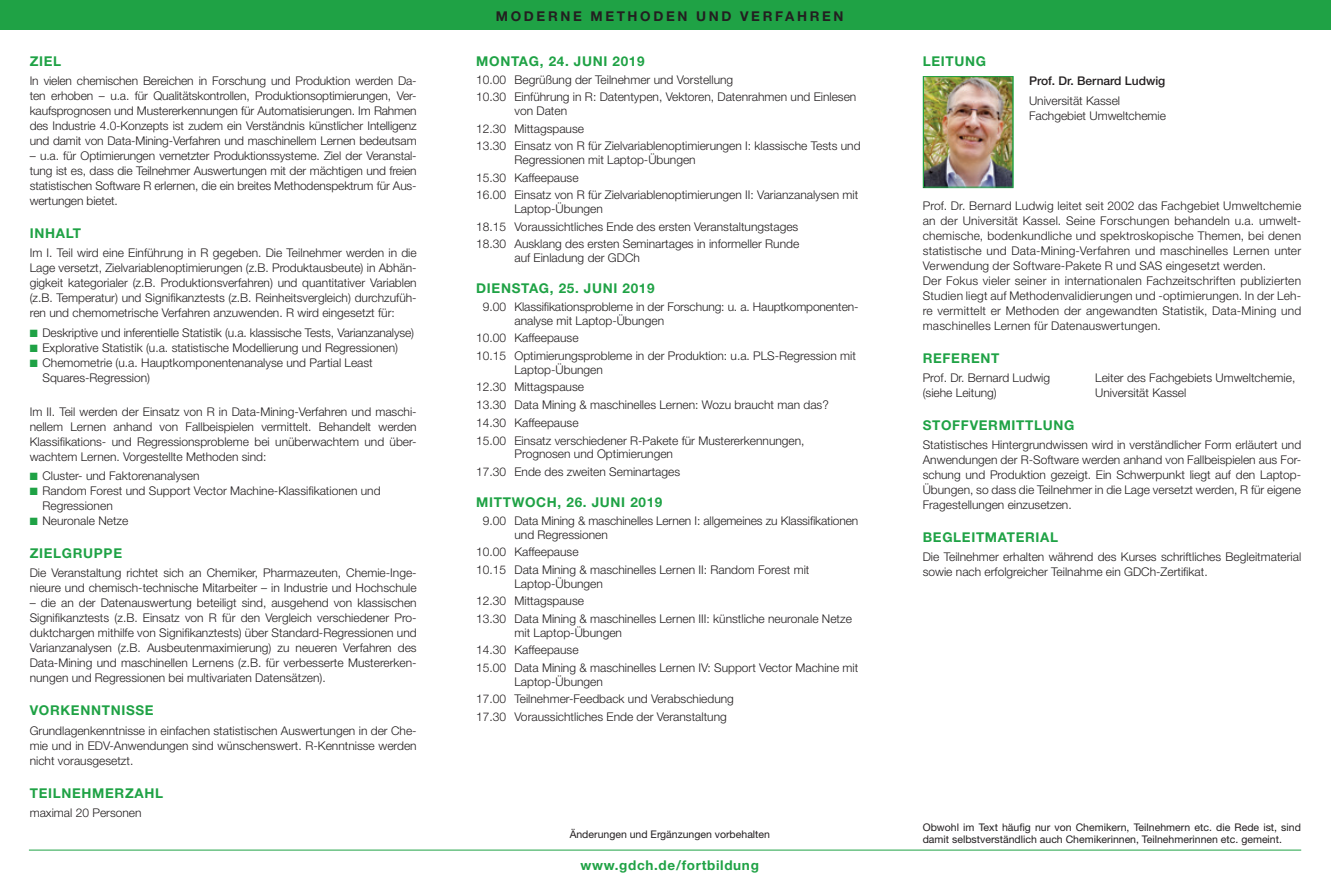
<style>
.page{position:relative;width:1331px;height:893px;background:#fff}
.page>*{position:absolute;margin:0;border:0;box-sizing:border-box;transform-origin:0 0}
.t1{font:700 13.5px "Helvetica Neue";letter-spacing:.05em;color:#1fa245}
.t2{font:700 13.5px "Helvetica Neue";letter-spacing:.195em;color:#231f20}
.t3{font:300 12px/15px "Helvetica Neue";color:#231f20}
.t4{font:500 12px "Helvetica Neue";color:#231f20}
.t5{font:10.5px/12px "Helvetica Neue";color:#231f20}
.s1{color:#1fa245}
</style>
<div class="page">
<hr style="left:29px;top:850px;width:1272px;height:1px;background:#1fa245">
<div style="left:0;top:0;width:1331px;height:30px;background:#1fa245"></div>
<img style="left:925px;top:78px;width:86px;height:108px">
<div style="left:923px;top:76px;width:90px;height:112px;border:1px solid #1fa245"></div>
<p class="t1" style="left:30px;top:53px;width:33px">ZIEL</p>
<p class="t3" style="left:30px;top:73px;width:388px;text-align:justify">In vielen chemischen Bereichen in Forschung und Produktion werden Da&shy;ten erhoben – u.a. für Qualitätskontrollen, Produktionsoptimierungen, Ver&shy;kaufsprognosen und Mustererkennungen für Automatisierungen. Im Rahmen des Industrie 4.0-Konzepts ist zudem ein Verständnis künstlicher Intelligenz und damit von Data-Mining-Verfahren und maschinellem Lernen bedeutsam</p>
<p class="t3" style="left:30px;top:148px;width:388px;text-align:justify">– u.a. für Optimierungen vernetzter Produktionssysteme. Ziel der Veranstal&shy;tung ist es, dass die Teilnehmer Auswertungen mit der mächtigen und freien statistischen Software R erlernen, die ein breites Methodenspektrum für Aus&shy;wertungen bietet.</p>
<p class="t1" style="left:30px;top:225px;width:53px">INHALT</p>
<p class="t3" style="left:30px;top:245px;width:388px;text-align:justify">Im I. Teil wird eine Einführung in R gegeben. Die Teilnehmer werden in die Lage versetzt, Zielvariablenoptimierungen (z.B. Produktausbeute) in Abhän&shy;gigkeit kategorialer (z.B. Produktionsverfahren) und quantitativer Variablen (z.B. Temperatur) und Signifikanztests (z.B. Reinheitsvergleich) durchzufüh&shy;ren und chemometrische Verfahren anzuwenden. R wird eingesetzt für:</p>
<p class="t3" style="left:30px;top:325px;width:386px"><span class="s1">■</span> Deskriptive und inferentielle Statistik (u.a. klassische Tests, Varianzanalyse)</p>
<p class="t3" style="left:30px;top:340px;width:370px"><span class="s1">■</span> Explorative Statistik (u.a. statistische Modellierung und Regressionen)</p>
<p class="t3" style="left:43px;top:355px;width:332px;text-indent:-13px"><span class="s1">■</span> Chemometrie (u.a. Hauptkomponentenanalyse und Partial Least<br>Squares-Regression)</p>
<p class="t3" style="left:30px;top:404px;width:388px;text-align:justify">Im II. Teil werden der Einsatz von R in Data-Mining-Verfahren und maschi&shy;nellem Lernen anhand von Fallbeispielen vermittelt. Behandelt werden Klassifikations- und Regressionsprobleme bei unüberwachtem und über&shy;wachtem Lernen. Vorgestellte Methoden sind:</p>
<p class="t3" style="left:30px;top:468px;width:171px"><span class="s1">■</span> Cluster- und Faktorenanalysen</p>
<p class="t3" style="left:43px;top:483px;width:340px;text-indent:-13px"><span class="s1">■</span> Random Forest und Support Vector Machine-Klassifikationen und<br>Regressionen</p>
<p class="t3" style="left:30px;top:513px;width:100px"><span class="s1">■</span> Neuronale Netze</p>
<p class="t1" style="left:30px;top:545px;width:94px">ZIELGRUPPE</p>
<p class="t3" style="left:30px;top:565px;width:388px">Die Veranstaltung richtet sich an Chemiker, Pharmazeuten, Chemie-Inge&shy;nieure und chemisch-technische Mitarbeiter – in Industrie und Hochschule</p>
<p class="t3" style="left:30px;top:595px;width:388px;text-align:justify">– die an der Datenauswertung beteiligt sind, ausgehend von klassischen Signifikanztests (z.B. Einsatz von R für den Vergleich verschiedener Pro&shy;duktchargen mithilfe von Signifikanztests) über Standard-Regressionen und Varianzanalysen (z.B. Ausbeutenmaximierung) zu neueren Verfahren des Data-Mining und maschinellen Lernens (z.B. für verbesserte Mustererken&shy;nungen und Regressionen bei multivariaten Datensätzen).</p>
<p class="t1" style="left:30px;top:702px;width:125px">VORKENNTNISSE</p>
<p class="t3" style="left:30px;top:723px;width:388px;text-align:justify">Grundlagenkenntnisse in einfachen statistischen Auswertungen in der Che&shy;mie und in EDV-Anwendungen sind wünschenswert. R-Kenntnisse werden nicht vorausgesetzt.</p>
<p class="t1" style="left:30px;top:784px;width:135px">TEILNEHMERZAHL</p>
<p class="t3" style="left:30px;top:805px;width:113px">maximal 20 Personen</p>
<p class="t2" style="left:496px;top:8px;width:349px">MODERNE METHODEN UND VERFAHREN</p>
<p class="t1" style="left:476px;top:53px;width:170px">MONTAG, 24. JUNI 2019</p>
<p class="t3" style="left:476px;top:70px;width:382px;line-height:17.7px">10.00 Begrüßung der Teilnehmer und Vorstellung<br>10.30 Einführung in R: Datentypen, Vektoren, Datenrahmen und Einlesen</p>
<p class="t3" style="left:476px;top:101px;width:386px;line-height:17.7px;text-indent:38px">von Daten<br>12.30 Mittagspause<br>13.30 Einsatz von R für Zielvariablenoptimierungen I: klassische Tests und</p>
<p class="t3" style="left:476px;top:150px;width:384px;line-height:17.7px;text-indent:38px">Regressionen mit Laptop-Übungen<br>15.30 Kaffeepause<br>16.00 Einsatz von R für Zielvariablenoptimierungen II: Varianzanalysen mit</p>
<p class="t3" style="left:476px;top:199px;width:324px;line-height:17.7px;text-indent:38px">Laptop-Übungen<br>18.15 Voraussichtliches Ende des ersten Veranstaltungstages<br>18.30 Ausklang des ersten Seminartages in informeller Runde</p>
<p class="t3" style="left:514px;top:250px;width:127px">auf Einladung der GDCh</p>
<p class="t1" style="left:476px;top:280px;width:180px">DIENSTAG, 25. JUNI 2019</p>
<p class="t3" style="left:514px;top:300px;width:346px;line-height:13.5px;text-indent:-32px">9.00 Klassifikationsprobleme in der Forschung: u. a. Hauptkomponenten&shy;analyse mit Laptop-Übungen</p>
<p class="t3" style="left:476px;top:329px;width:381px;line-height:17.7px">10.00 Kaffeepause<br>10.15 Optimierungsprobleme in der Produktion: u.a. PLS-Regression mit</p>
<p class="t3" style="left:476px;top:360px;width:354px;line-height:17.7px;text-indent:38px">Laptop-Übungen<br>12.30 Mittagspause<br>13.30 Data Mining &amp; maschinelles Lernen: Wozu braucht man das?<br>14.30 Kaffeepause<br>15.00 Einsatz verschiedener R-Pakete für Mustererkennungen,</p>
<p class="t3" style="left:476px;top:445px;width:205px;line-height:17.7px;text-indent:38px">Prognosen und Optimierungen<br>17.30 Ende des zweiten Seminartages</p>
<p class="t1" style="left:476px;top:494px;width:188px">MITTWOCH, 26. JUNI 2019</p>
<p class="t3" style="left:514px;top:514px;width:345px;line-height:13.5px;text-indent:-32px">9.00 Data Mining &amp; maschinelles Lernen I: allgemeines zu Klassifikationen und Regressionen</p>
<p class="t3" style="left:476px;top:543px;width:335px;line-height:17.7px">10.00 Kaffeepause<br>10.15 Data Mining &amp; maschinelles Lernen II: Random Forest mit</p>
<p class="t3" style="left:476px;top:574px;width:377px;line-height:17.7px;text-indent:38px">Laptop-Übungen<br>12.30 Mittagspause<br>13.30 Data Mining &amp; maschinelles Lernen III: künstliche neuronale Netze</p>
<p class="t3" style="left:476px;top:623px;width:384px;line-height:17.7px;text-indent:38px">mit Laptop-Übungen<br>14.30 Kaffeepause<br>15.00 Data Mining &amp; maschinelles Lernen IV: Support Vector Machine mit</p>
<p class="t3" style="left:476px;top:672px;width:259px;line-height:17.7px;text-indent:38px">Laptop-Übungen<br>17.00 Teilnehmer-Feedback und Verabschiedung<br>17.30 Voraussichtliches Ende der Veranstaltung</p>
<p class="t1" style="left:923px;top:53px;width:65px">LEITUNG</p>
<p class="t4" style="left:1029px;top:74px;width:138px">Prof. Dr. Bernard Ludwig</p>
<p class="t3" style="left:1029px;top:93px;width:138px">Universität Kassel<br>Fachgebiet Umweltchemie</p>
<p class="t3" style="left:923px;top:198px;width:380px">Prof. Dr. Bernard Ludwig leitet seit 2002 das Fachgebiet Umweltchemie an der Universität Kassel. Seine Forschungen behandeln u.a. umwelt&shy;chemische, bodenkundliche und spektroskopische Themen, bei denen statistische und Data-Mining-Verfahren und maschinelles Lernen unter Verwendung der Software-Pakete R und SAS eingesetzt werden.<br>Der Fokus vieler seiner in internationalen Fachzeitschriften publizierten Studien liegt auf Methodenvalidierungen und -optimierungen. In der Leh&shy;re vermittelt er Methoden der angewandten Statistik, Data-Mining und maschinelles Lernen für Datenauswertungen.</p>
<p class="t1" style="left:923px;top:349px;width:78px">REFERENT</p>
<p class="t3" style="left:923px;top:370px;width:129px">Prof. Dr. Bernard Ludwig</p>
<p class="t3" style="left:1095px;top:370px;width:202px">Leiter des Fachgebiets Umweltchemie,</p>
<p class="t3" style="left:923px;top:385px;width:76px">(siehe Leitung)</p>
<p class="t3" style="left:1095px;top:385px;width:93px">Universität Kassel</p>
<p class="t1" style="left:923px;top:417px;width:153px">STOFFVERMITTLUNG</p>
<p class="t3" style="left:923px;top:437px;width:380px;text-align:justify">Statistisches Hintergrundwissen wird in verständlicher Form erläutert und Anwendungen der R-Software werden anhand von Fallbeispielen aus For&shy;schung und Produktion gezeigt. Ein Schwerpunkt liegt auf den Laptop-Übungen, so dass die Teilnehmer in die Lage versetzt werden, R für eigene Fragestellungen einzusetzen.</p>
<p class="t1" style="left:923px;top:529px;width:137px">BEGLEITMATERIAL</p>
<p class="t3" style="left:923px;top:549px;width:380px">Die Teilnehmer erhalten während des Kurses schriftliches Begleitmaterial sowie nach erfolgreicher Teilnahme ein GDCh-Zertifikat.</p>
<p class="t5" style="left:570px;top:828px;width:202px">Änderungen und Ergänzungen vorbehalten</p>
<p class="t5" style="left:923px;top:821px;width:380px">Obwohl im Text häufig nur von Chemikern, Teilnehmern etc. die Rede ist, sind damit selbstverständlich auch Chemikerinnen, Teilnehmerinnen etc. gemeint.</p>
<p class="t1" style="left:581px;top:856px;width:180px">www.gdch.de/fortbildung</p>
</div>
